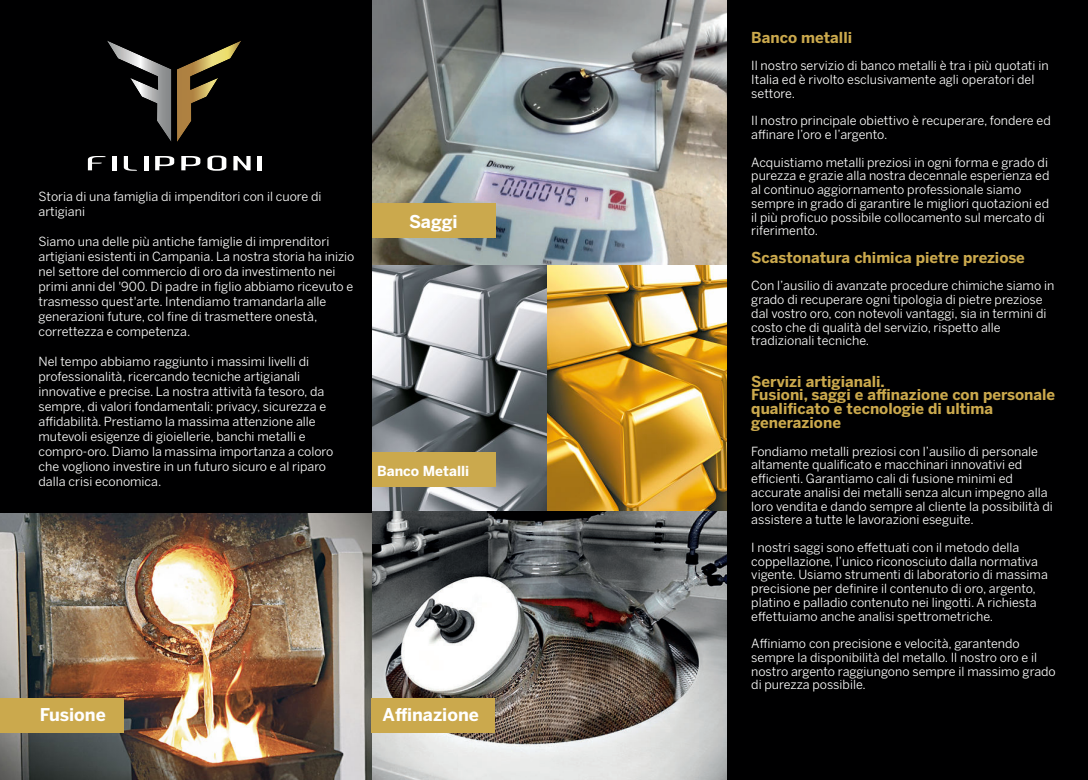
<style>
.page{position:relative;width:1088px;height:780px;background:#000001}
.page>*{position:absolute;margin:0;border:0;box-sizing:border-box;transform-origin:0 0}
.t1{font:700 17.5px "Benton Sans";color:#fff}
.t2{font:700 15px/13.8px "Benton Sans";color:#cba94d}
.t3{font:700 13.75px "Benton Sans";color:#fff}
.t4{font:12.5px/13.8px "Benton Sans";color:#fff}
</style>
<div class="page">
<svg style="left:88px;top:156px;width:17px;height:14px"></svg>
<svg style="left:181px;top:156px;width:19px;height:14px"></svg>
<hr style="left:258px;top:156px;width:4px;height:14px;background:#fff">
<svg style="left:233px;top:156px;width:18px;height:14px"></svg>
<svg style="left:207px;top:156px;width:19px;height:15px"></svg>
<hr style="left:144px;top:156px;width:4px;height:14px;background:#fff">
<svg style="left:124px;top:156px;width:13px;height:15px"></svg>
<svg style="left:177px;top:41px;width:64px;height:101px"></svg>
<svg style="left:107px;top:40px;width:64px;height:101px"></svg>
<svg style="left:155px;top:156px;width:19px;height:14px"></svg>
<hr style="left:113px;top:156px;width:4px;height:14px;background:#fff">
<img style="left:0;top:512px;width:726px;height:268px">
<img style="left:372px;top:0;width:354px;height:265px">
<div style="left:0;top:698px;width:124px;height:34px;background:#cba94d"></div>
<div style="left:372px;top:203px;width:124px;height:35px;background:#cba94d"></div>
<div style="left:371px;top:698px;width:123px;height:34px;background:#cba94d"></div>
<img style="left:372px;top:265px;width:354px;height:245px">
<div style="left:372px;top:452px;width:124px;height:35px;background:#cba94d"></div>
<p class="t4" style="left:39px;top:190px;width:285px;line-height:15px">Storia di una famiglia di impenditori con il cuore di artigiani</p>
<p class="t4" style="left:39px;top:235px;width:317px;line-height:15px">Siamo una delle più antiche famiglie di imprenditori artigiani esistenti in Campania. La nostra storia ha inizio nel settore del commercio di oro da investimento nei primi anni del '900. Di padre in figlio abbiamo ricevuto e trasmesso quest'arte. Intendiamo tramandarla alle generazioni future, col fine di trasmettere onestà, correttezza e competenza.</p>
<p class="t4" style="left:39px;top:355px;width:296px;line-height:15px">Nel tempo abbiamo raggiunto i massimi livelli di professionalità, ricercando tecniche artigianali innovative e precise. La nostra attività fa tesoro, da sempre, di valori fondamentali: privacy, sicurezza e affidabilità. Prestiamo la massima attenzione alle mutevoli esigenze di gioiellerie, banchi metalli e compro-oro. Diamo la massima importanza a coloro che vogliono investire in un futuro sicuro e al riparo dalla crisi economica.</p>
<h1 class="t1" style="left:409px;top:214px;width:50px">Saggi</h1>
<p class="t3" style="left:377px;top:466px;width:94px">Banco Metalli</p>
<h1 class="t1" style="left:40px;top:708px;width:68px">Fusione</h1>
<h1 class="t1" style="left:382px;top:708px;width:98px">Affinazione</h1>
<p class="t2" style="left:751px;top:32px;width:102px">Banco metalli</p>
<p class="t4" style="left:751px;top:60px;width:299px">Il nostro servizio di banco metalli è tra i più quotati in<br>Italia ed è rivolto esclusivamente agli operatori del settore.</p>
<p class="t4" style="left:751px;top:115px;width:301px">Il nostro principale obiettivo è recuperare, fondere ed affinare l’oro e l’argento.</p>
<p class="t4" style="left:751px;top:156px;width:300px">Acquistiamo metalli preziosi in ogni forma e grado di purezza e grazie alla nostra decennale esperienza ed al continuo aggiornamento professionale siamo sempre in grado di garantire le migliori quotazioni ed il più proficuo possibile collocamento sul mercato di riferimento.</p>
<p class="t2" style="left:751px;top:252px;width:275px">Scastonatura chimica pietre preziose</p>
<p class="t4" style="left:751px;top:280px;width:304px">Con l’ausilio di avanzate procedure chimiche siamo in grado di recuperare ogni tipologia di pietre preziose dal vostro oro, con notevoli vantaggi, sia in termini di costo che di qualità del servizio, rispetto alle tradizionali tecniche.</p>
<p class="t2" style="left:751px;top:375px;width:305px">Servizi artigianali.<br>Fusioni, saggi e affinazione con personale qualificato e tecnologie di ultima generazione</p>
<p class="t4" style="left:751px;top:445px;width:303px">Fondiamo metalli preziosi con l’ausilio di personale altamente qualificato e macchinari innovativi ed efficienti. Garantiamo cali di fusione minimi ed accurate analisi dei metalli senza alcun impegno alla loro vendita e dando sempre al cliente la possibilità di assistere a tutte le lavorazioni eseguite.</p>
<p class="t4" style="left:751px;top:541px;width:298px">I nostri saggi sono effettuati con il metodo della coppellazione, l’unico riconosciuto dalla normativa vigente. Usiamo strumenti di laboratorio di massima precisione per definire il contenuto di oro, argento, platino e palladio contenuto nei lingotti. A richiesta effettuiamo anche analisi spettrometriche.</p>
<p class="t4" style="left:751px;top:637px;width:306px">Affiniamo con precisione e velocità, garantendo sempre la disponibilità del metallo. Il nostro oro e il nostro argento raggiungono sempre il massimo grado di purezza possibile.</p>
</div>
